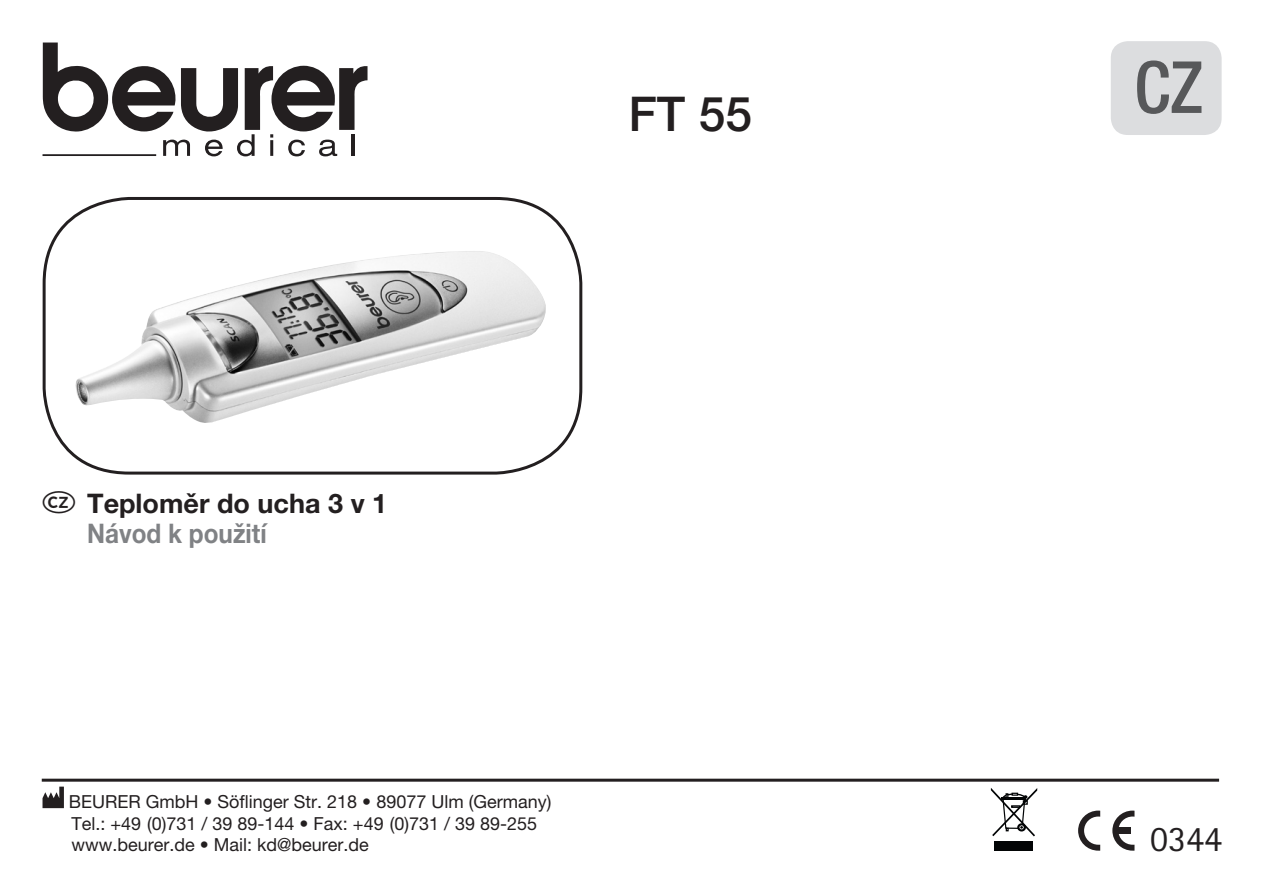
<style>
.page{position:relative;width:1263px;height:893px;background:#fff}
.page>*{position:absolute;margin:0;border:0;box-sizing:border-box;transform-origin:0 0}
.t1{font:500 condensed 72px "Helvetica Neue LT Pro";color:#57585a}
.t2{font:500 48px "Helvetica Neue LT Pro";color:#231f20}
.t3{font:36px "Rotis Sans Serif";color:#231f20}
.t4{font:700 27px/30px "Helvetica Neue LT Pro";color:#231f20}
.t5{font:18px/21.6px "Helvetica Neue LT Pro";color:#231f20}
.s1{font-family:"Laender 2";font-weight:400;font-size:33px}
.s2{color:#808285}
</style>
<div class="page">
<svg style="left:1112px;top:811px;width:22px;height:40px"></svg>
<div style="left:1117px;top:828px;width:13px;height:6px;background:#231f20"></div>
<svg style="left:1078px;top:811px;width:22px;height:40px"></svg>
<div style="left:43px;top:197px;width:539px;height:278px;border:3px solid #231f20;border-radius:85px"></div>
<svg style="left:43px;top:787px;width:21px;height:21px"></svg>
<hr style="left:42px;top:779px;width:1177px;height:3px;background:#231f20">
<div style="left:994px;top:841px;width:38px;height:10px;background:#020405"></div>
<svg style="left:991px;top:788px;width:46px;height:48px"></svg>
<img style="left:75px;top:251px;width:471px;height:172px">
<svg style="left:43px;top:43px;width:324px;height:113px"></svg>
<hr style="left:351px;top:134px;width:3px;height:22px;background:#231f20">
<hr style="left:43px;top:154px;width:113px;height:2px;background:#231f20">
<div style="left:1111px;top:41px;width:110px;height:94px;background:#dcdddf;border-radius:17px"></div>
<h2 class="t2" style="left:628px;top:85px;width:125px">FT 55</h2>
<h3 class="t4" style="left:87px;top:488px;width:302px;text-indent:-45px"><span class="s1">z</span> Teploměr do ucha 3 v 1<br><span class="s2">Návod k použití</span></h3>
<p class="t5" style="left:69px;top:791px;width:484px">BEURER GmbH • Söflinger Str. 218 • 89077 Ulm (Germany)<br>Tel.: +49 (0)731 / 39 89-144 • Fax: +49 (0)731 / 39 89-255 www.beurer.de • Mail: kd@beurer.de</p>
<h1 class="t1" style="left:1134px;top:44px;width:70px">CZ</h1>
<h3 class="t3" style="left:1150px;top:817px;width:73px">0344</h3>
</div>
